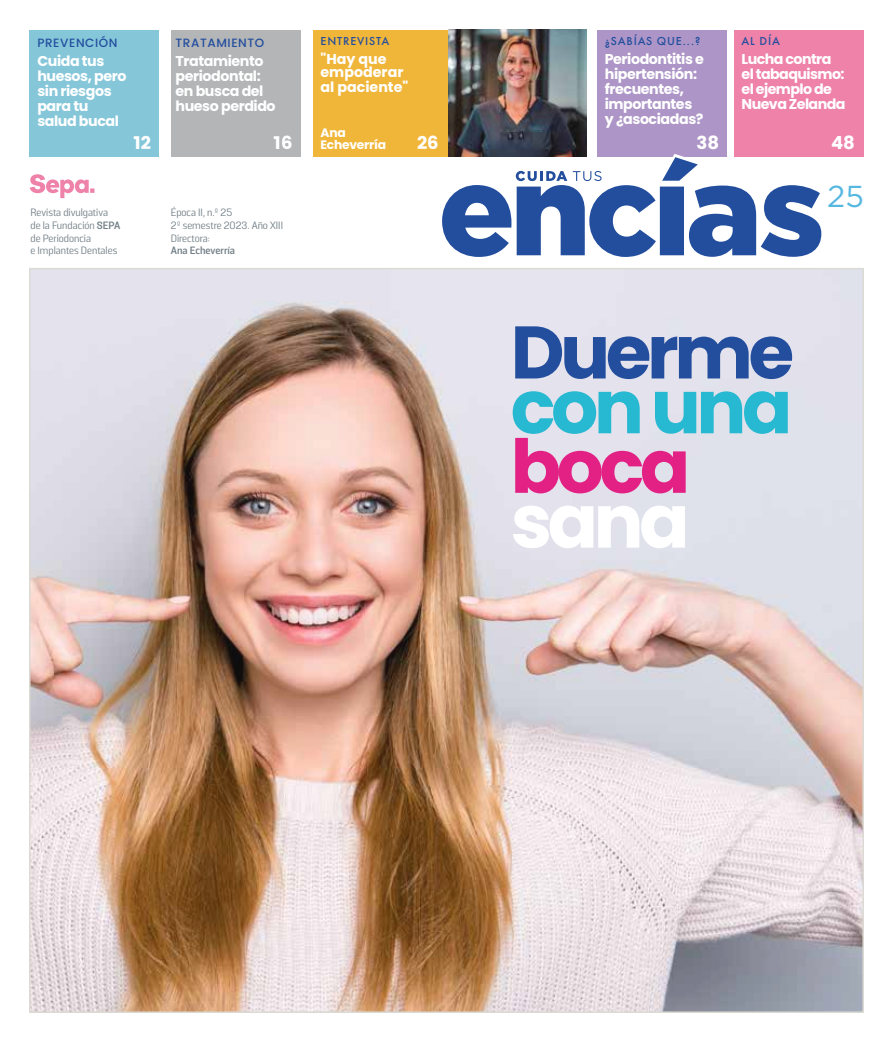
<style>
.page{position:relative;width:893px;height:1042px;background:#fff}
.page>*{position:absolute;margin:0;border:0;box-sizing:border-box;transform-origin:0 0}
.t1{font:700 74.25px "Poppins";letter-spacing:-.06em;color:#234e9e}
.t2{font:700 74.25px "Poppins";letter-spacing:-.06em;color:#27b9d1}
.t3{font:700 74.25px "Poppins";color:#e32185}
.t4{font:700 74.25px "Poppins";color:#fff}
.t5{font:30.3px "Gotham HTF";color:#56b7e0}
.t6{font:18px "Poppins";color:#fff}
.t7{font:700 14.25px/15px "Poppins";letter-spacing:-.03em;color:#fff}
.t8{font:700 14.25px/13.5px "Poppins";color:#fff}
.t9{font:700 12.3px/12.3px "Poppins";letter-spacing:-.02em;color:#fff}
.t10{font:500 12px "Futura PT";letter-spacing:.07em;color:#234e9e}
.t11{font:500 12px "Poppins";letter-spacing:.05em;color:#234e9e}
.t12{font:10.65px/12.8px "Solido";color:#717e86}
.t13{font:700 10.65px "Solido";color:#717e86}
.s1{font-weight:700}
</style>
<div class="page">
<div style="left:597px;top:30px;width:129px;height:127px;background:#ad96c7"></div>
<div style="left:734px;top:30px;width:129px;height:127px;background:#ee82a8"></div>
<div style="left:314px;top:30px;width:272px;height:127px;background:#f0b639"></div>
<img style="left:448px;top:30px;width:138px;height:124px">
<svg style="left:30px;top:174px;width:64px;height:24px"></svg>
<svg style="left:442px;top:154px;width:379px;height:103px"></svg>
<div style="left:30px;top:30px;width:129px;height:127px;background:#85c7d9"></div>
<div style="left:171px;top:30px;width:129px;height:127px;background:#b3b5b6"></div>
<img style="left:32px;top:271px;width:829px;height:739px">
<p class="t10" style="left:742px;top:33px;width:40px">AL DÍA</p>
<p class="t7" style="left:742px;top:51px;width:105px">Lucha contra el tabaquismo: el ejemplo de<br>Nueva Zelanda</p>
<p class="t10" style="left:605px;top:33px;width:97px">¿SABÍAS QUE...?</p>
<p class="t7" style="left:605px;top:52px;width:101px">Periodontitis e hipertensión: frecuentes, importantes y ¿asociadas?</p>
<p class="t6" style="left:697px;top:133px;width:24px">38</p>
<p class="t11" style="left:37px;top:34px;width:82px">PREVENCIÓN</p>
<p class="t7" style="left:37px;top:53px;width:91px">Cuida tus huesos, pero sin riesgos para tu salud bucal</p>
<p class="t10" style="left:320px;top:33px;width:70px">ENTREVISTA</p>
<p class="t8" style="left:320px;top:52px;width:84px">"Hay que empoderar</p>
<p class="t8" style="left:320px;top:81px;width:89px">al paciente"</p>
<p class="t9" style="left:320px;top:127px;width:67px">Ana<br>Echeverría</p>
<p class="t11" style="left:176px;top:34px;width:90px">TRATAMIENTO</p>
<p class="t7" style="left:176px;top:53px;width:102px">Tratamiento periodontal: en busca del hueso perdido</p>
<p class="t6" style="left:133px;top:133px;width:19px">12</p>
<p class="t6" style="left:273px;top:133px;width:21px">16</p>
<p class="t6" style="left:417px;top:133px;width:23px">26</p>
<p class="t6" style="left:831px;top:133px;width:25px">48</p>
<p class="t12" style="left:31px;top:207px;width:91px">Revista divulgativa de la Fundación <span class="s1">SEPA </span>de Periodoncia<br>e Implantes Dentales</p>
<p class="t12" style="left:171px;top:207px;width:114px">Época II, n.º 25<br>2º semestre 2023. Año XIII<br>Directora:</p>
<p class="t13" style="left:171px;top:245px;width:66px">Ana Echeverría</p>
<h2 class="t5" style="left:827px;top:179px;width:38px">25</h2>
<h1 class="t1" style="left:511px;top:309px;width:285px">Duerme</h1>
<h1 class="t2" style="left:511px;top:364px;width:283px">con una</h1>
<h1 class="t3" style="left:511px;top:424px;width:181px">boca</h1>
<h1 class="t4" style="left:511px;top:478px;width:180px">sana</h1>
</div>
